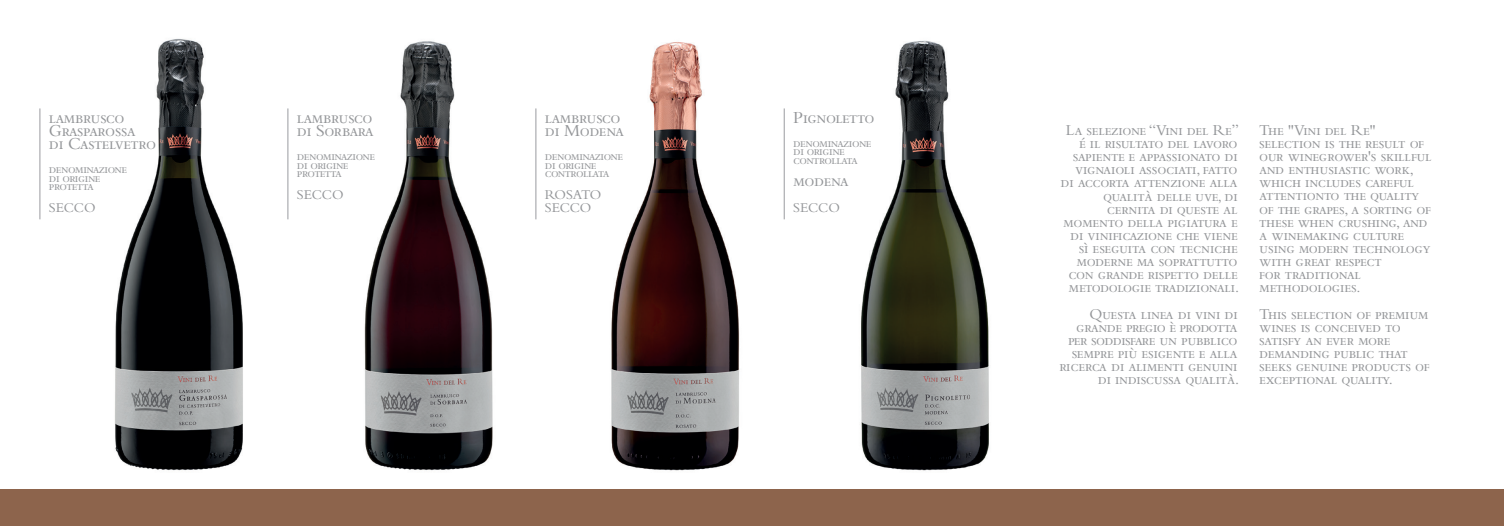
<style>
.page{position:relative;width:1504px;height:526px;background:#fff}
.page>*{position:absolute;margin:0;border:0;box-sizing:border-box;transform-origin:0 0}
.t1{font:17.5px/13.1px "Bembo SC";letter-spacing:-.03em;color:#939598}
.t2{font:15.75px/13.1px "Bembo SC";letter-spacing:-.03em;color:#939598;text-align:right}
.t3{font:14px/13.1px "Bembo SC";letter-spacing:-.01em;color:#939598}
.t4{font:13.12px "Bembo SC";letter-spacing:-.05em;color:#939598}
.t5{font:13.12px "Bembo SC";letter-spacing:-.03em;color:#939598}
</style>
<div class="page">
<div style="left:0;top:489px;width:1503px;height:37px;background:#8d644c"></div>
<img style="left:114px;top:38px;width:129px;height:433px">
<img style="left:364px;top:41px;width:129px;height:430px">
<img style="left:611px;top:42px;width:129px;height:429px">
<img style="left:861px;top:40px;width:128px;height:431px">
<hr style="left:39px;top:108px;width:1px;height:111px;background:#a8a9ad">
<hr style="left:287px;top:108px;width:1px;height:111px;background:#a8a9ad">
<hr style="left:535px;top:108px;width:1px;height:111px;background:#a8a9ad">
<hr style="left:783px;top:108px;width:1px;height:111px;background:#a8a9ad">
<p class="t1" style="left:49px;top:111px;width:109px">lambrusco<br>Grasparossa<br>di Castelvetro</p>
<p class="t4" style="left:49px;top:162px;width:79px">denominazione</p>
<p class="t5" style="left:49px;top:170px;width:53px">di origine</p>
<p class="t4" style="left:49px;top:179px;width:47px">protetta</p>
<p class="t3" style="left:49px;top:201px;width:48px">SECCO</p>
<p class="t1" style="left:297px;top:111px;width:78px">lambrusco di Sorbara</p>
<p class="t4" style="left:297px;top:149px;width:79px">denominazione</p>
<p class="t5" style="left:297px;top:157px;width:53px">di origine</p>
<p class="t4" style="left:297px;top:166px;width:47px">protetta</p>
<p class="t3" style="left:297px;top:188px;width:48px">SECCO</p>
<p class="t1" style="left:545px;top:111px;width:81px">lambrusco di Modena</p>
<p class="t4" style="left:545px;top:149px;width:79px">denominazione</p>
<p class="t5" style="left:545px;top:157px;width:53px">di origine</p>
<p class="t4" style="left:545px;top:166px;width:66px">controllata</p>
<p class="t3" style="left:545px;top:188px;width:58px">ROSATO<br>SECCO</p>
<p class="t1" style="left:793px;top:111px;width:83px">Pignoletto</p>
<p class="t4" style="left:793px;top:135px;width:79px">denominazione</p>
<p class="t5" style="left:793px;top:144px;width:53px">di origine</p>
<p class="t4" style="left:793px;top:153px;width:66px">controllata</p>
<p class="t1" style="left:793px;top:174px;width:57px">modena</p>
<p class="t3" style="left:793px;top:201px;width:48px">SECCO</p>
<p class="t2" style="left:1060px;top:124px;width:180px">La selezione “Vini del Re” é il risultato del lavoro sapiente e appassionato di vignaioli associati, fatto di accorta attenzione alla qualità delle uve, di cernita di queste al momento della pigiatura e di vinificazione che viene sì eseguita con tecniche moderne ma soprattutto con grande rispetto delle metodologie tradizionali.</p>
<p class="t2" style="left:1059px;top:307px;width:181px">Questa linea di vini di grande pregio è prodotta per soddisfare un pubblico sempre più esigente e alla ricerca di alimenti genuini di indiscussa qualità.</p>
<p class="t2" style="left:1259px;top:123px;width:174px;text-align:left">The "Vini del Re" selection is the result of our winegrower's skillful and enthusiastic work, which includes careful attentionto the quality of the grapes, a sorting of these when crushing, and a winemaking culture using modern technology with great respect<br>for traditional methodologies.</p>
<p class="t2" style="left:1259px;top:307px;width:172px;text-align:left">This selection of premium wines is conceived to satisfy an ever more demanding public that seeks genuine products of exceptional quality.</p>
</div>
